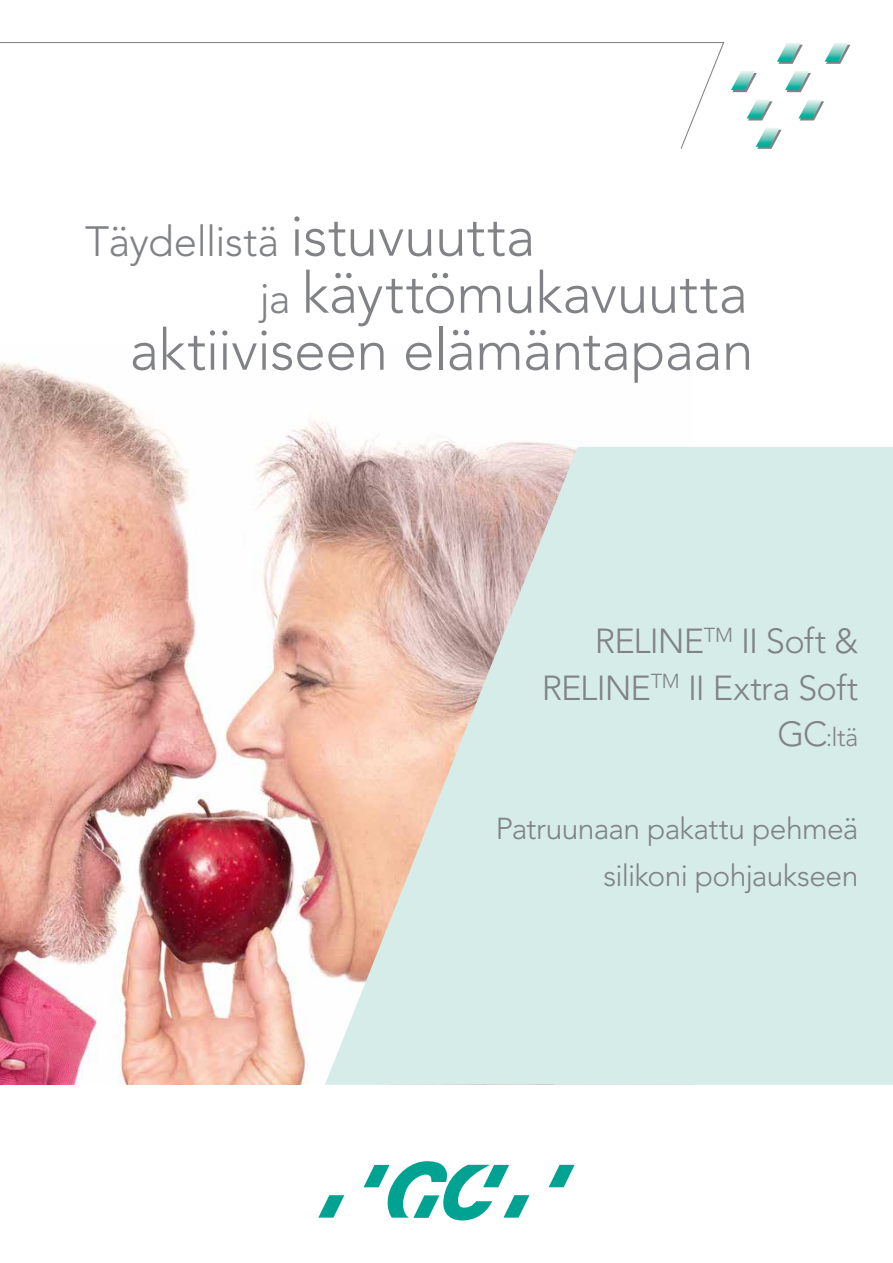
<style>
.page{position:relative;width:893px;height:1263px;background:#fff}
.page>*{position:absolute;margin:0;border:0;box-sizing:border-box;transform-origin:0 0}
.t1{font:300 57px/57px "Avenir LT Std";letter-spacing:-.01em;color:#808285;text-align:right}
.t2{font:300 42px "Avenir LT Std";letter-spacing:-.015em;color:#808285}
.t3{font:300 34.5px/46.5px "Avenir LT Std";letter-spacing:-.03em;color:#808285;text-align:right}
.t4{font:300 30px/46.5px "Avenir LT Std";letter-spacing:-.02em;color:#808285;text-align:right}
.t5{font:300 25.5px "Avenir LT Std";color:#808285}
.s1{font-size:57px}
.s2{font-size:42px}
.s3{font-size:34.5px}
</style>
<div class="page">
<svg style="left:778px;top:45px;width:25px;height:19px"></svg>
<svg style="left:732px;top:73px;width:25px;height:19px"></svg>
<svg style="left:748px;top:101px;width:24px;height:19px"></svg>
<svg style="left:826px;top:45px;width:24px;height:19px"></svg>
<svg style="left:786px;top:73px;width:25px;height:19px"></svg>
<svg style="left:800px;top:101px;width:24px;height:19px"></svg>
<svg style="left:757px;top:130px;width:25px;height:19px"></svg>
<img style="left:777px;top:43px;width:24px;height:19px">
<img style="left:731px;top:71px;width:24px;height:19px">
<img style="left:747px;top:100px;width:24px;height:18px">
<img style="left:825px;top:43px;width:24px;height:19px">
<img style="left:785px;top:71px;width:24px;height:19px">
<img style="left:798px;top:100px;width:24px;height:18px">
<img style="left:756px;top:128px;width:24px;height:19px">
<svg style="left:0;top:42px;width:725px;height:107px"></svg>
<img style="left:0;top:362px;width:567px;height:723px">
<svg style="left:325px;top:447px;width:568px;height:638px;background:#d7e1db"></svg>
<svg style="left:549px;top:1165px;width:26px;height:22px"></svg>
<svg style="left:364px;top:1161px;width:165px;height:59px"></svg>
<svg style="left:318px;top:1195px;width:26px;height:22px"></svg>
<h2 class="t2" style="left:85px;top:217px;width:452px">Täydellistä <span class="s1">istuvuutta</span></h2>
<h1 class="t1" style="left:129px;top:265px;width:626px"><span class="s2">ja</span> käyttömukavuutta aktiiviseen elämäntapaan</h1>
<p class="t3" style="left:542px;top:618px;width:318px">RELINE<sup>TM</sup> II Soft &amp;<br>RELINE<sup>TM</sup> II Extra Soft</p>
<p class="t5" style="left:778px;top:722px;width:82px"><span class="s3">GC</span>:ltä</p>
<p class="t4" style="left:496px;top:806px;width:364px">Patruunaan pakattu pehmeä silikoni pohjaukseen</p>
</div>
